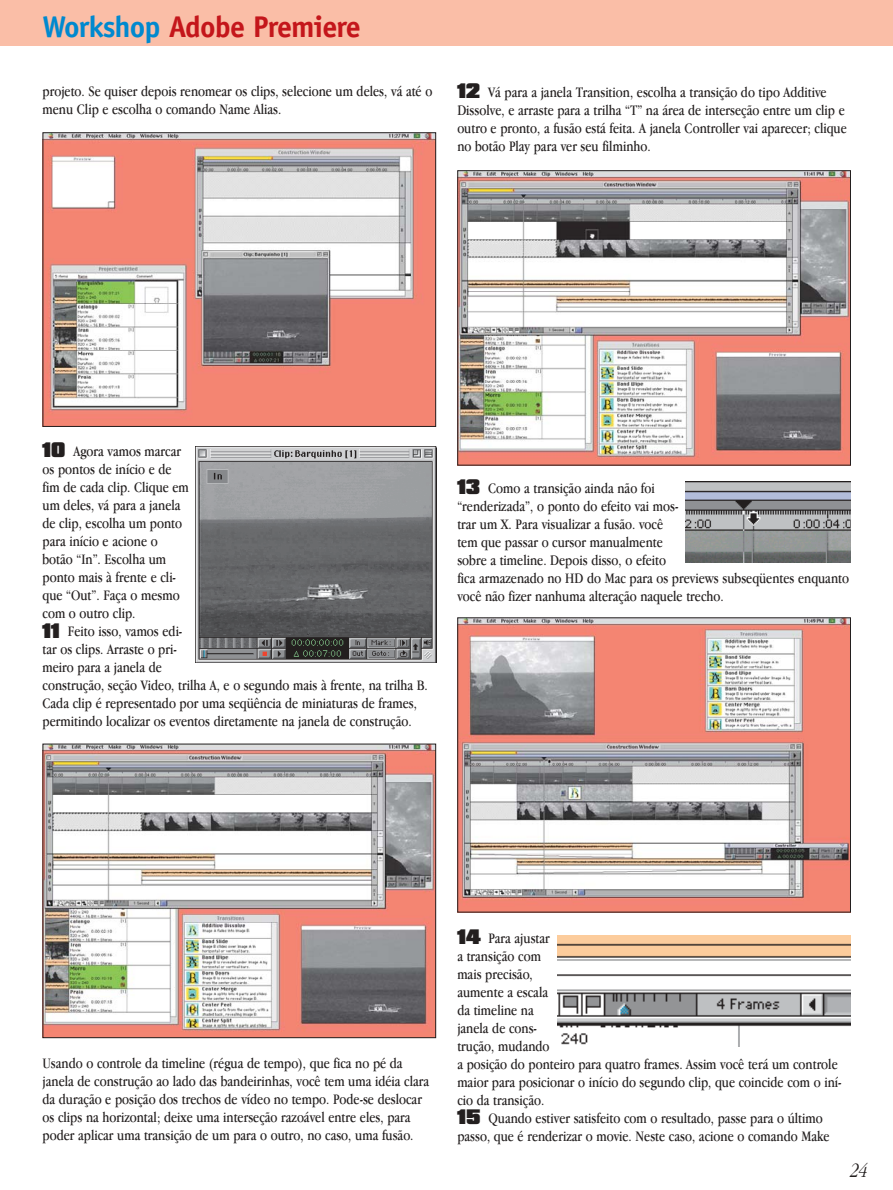
<style>
.page{position:relative;width:893px;height:1190px;background:#fff}
.page>*{position:absolute;margin:0;border:0;box-sizing:border-box;transform-origin:0 0}
.t1{font:700 30px "Officina Sans";letter-spacing:-.03em;color:#c4161b}
.t2{font:italic 300 21px "Macmania Garamond";color:#231f1f}
.t3{font:15px/18px "Macmania Garamond Normal";color:#231f1f}
.s1{color:#0089cf}
.s2{font-family:"Compacta BT";font-weight:900;font-size:18px}
</style>
<div class="page">
<img style="left:45px;top:134px;width:389px;height:291px">
<div style="left:43px;top:132px;width:393px;height:295px;border:1px solid #231f1f"></div>
<img style="left:459px;top:172px;width:389px;height:291px">
<div style="left:457px;top:170px;width:393px;height:295px;border:1px solid #231f1f"></div>
<img style="left:196px;top:446px;width:240px;height:217px">
<img style="left:45px;top:745px;width:389px;height:291px">
<div style="left:43px;top:743px;width:393px;height:295px;border:1px solid #231f1f"></div>
<img style="left:685px;top:481px;width:165px;height:81px">
<img style="left:459px;top:619px;width:389px;height:291px">
<img style="left:558px;top:935px;width:292px;height:111px">
<div style="left:0;top:0;width:892px;height:45px;background:#fabea7"></div>
<h1 class="t1" style="left:43px;top:16px;width:319px"><span class="s1">Workshop</span> Adobe Premiere</h1>
<p class="t3" style="left:43px;top:83px;width:391px">projeto. Se quiser depois renomear os clips, selecione um deles, vá até o menu Clip e escolha o comando Name Alias.</p>
<p class="t3" style="left:457px;top:84px;width:391px"><span class="s2">12</span> Vá para a janela Transition, escolha a transição do tipo Additive Dissolve, e arraste para a trilha “T” na área de interseção entre um clip e outro e pronto, a fusão está feita. A janela Controller vai aparecer; clique no botão Play para ver seu filminho.</p>
<p class="t3" style="left:43px;top:443px;width:387px"><span class="s2">10</span> Agora vamos marcar<br>os pontos de início e de<br>fim de cada clip. Clique em<br>um deles, vá para a janela<br>de clip, escolha um ponto<br>para início e acione o<br>botão “In”. Escolha um<br>ponto mais à frente e cli-<br>que “Out”. Faça o mesmo<br>com o outro clip.<br><span class="s2">11</span> Feito isso, vamos edi-<br>tar os clips. Arraste o pri-<br>meiro para a janela de<br>construção, seção Video, trilha A, e o segundo mais à frente, na trilha B.<br>Cada clip é representado por uma seqüência de miniaturas de frames, permitindo localizar os eventos diretamente na janela de construção.</p>
<p class="t3" style="left:457px;top:480px;width:393px"><span class="s2">13</span> Como a transição ainda não foi<br>“renderizada”, o ponto do efeito vai mos-<br>trar um X. Para visualizar a fusão. você<br>tem que passar o cursor manualmente<br>sobre a timeline. Depois disso, o efeito<br>fica armazenado no HD do Mac para os previews subseqüentes enquanto você não fizer nanhuma alteração naquele trecho.</p>
<p class="t3" style="left:43px;top:1055px;width:388px">Usando o controle da timeline (régua de tempo), que fica no pé da janela de construção ao lado das bandeirinhas, você tem uma idéia clara da duração e posição dos trechos de vídeo no tempo. Pode-se deslocar os clips na horizontal; deixe uma interseção razoável entre eles, para poder aplicar uma transição de um para o outro, no caso, uma fusão.</p>
<p class="t3" style="left:457px;top:930px;width:385px"><span class="s2">14</span> Para ajustar<br>a transição com<br>mais precisão,<br>aumente a escala<br>da timeline na<br>janela de cons-<br>trução, mudando<br>a posição do ponteiro para quatro frames. Assim você terá um controle maior para posicionar o início do segundo clip, que coincide com o iní&shy;cio da transição.<br><span class="s2">15</span> Quando estiver satisfeito com o resultado, passe para o último passo, que é renderizar o movie. Neste caso, acione o comando Make</p>
<h2 class="t2" style="left:850px;top:1161px;width:18px">24</h2>
</div>
